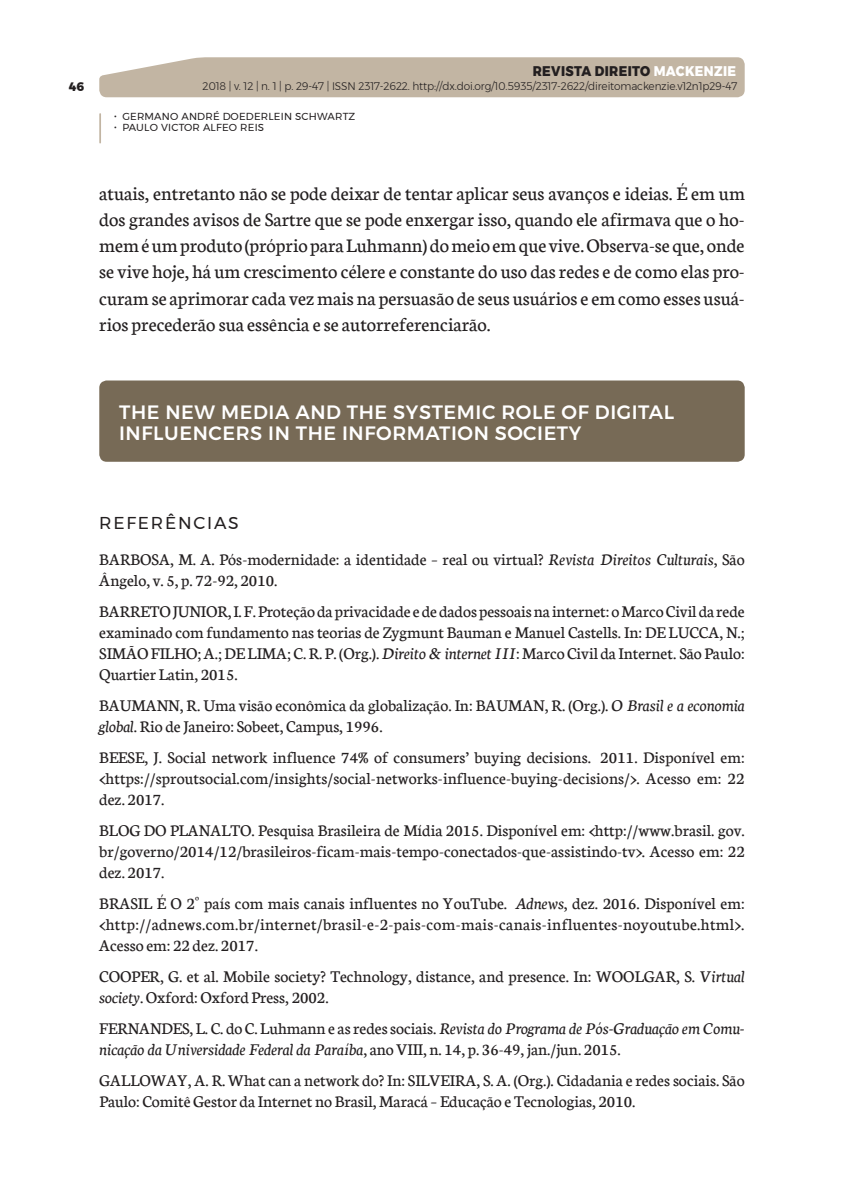
<style>
.page{position:relative;width:844px;height:1191px;background:#fff}
.page>*{position:absolute;margin:0;border:0;box-sizing:border-box;transform-origin:0 0}
.t1{font:20.47px/26.2px "Neuton";color:#231f20;text-align:justify}
.t2{font:500 19.25px/21px "Montserrat";letter-spacing:.03em;color:#fff}
.t3{font:17.5px/21px "Neuton";color:#231f20}
.t4{font:17.15px "Montserrat";letter-spacing:.105em;color:#231f20}
.t5{font:800 14px "Montserrat";letter-spacing:.03em;color:#231f20;scale:.9 1}
.t6{font:800 12.25px "Montserrat";color:#231f20}
.t7{font:300 11.03px "Montserrat";letter-spacing:-.01em;color:#231f20;scale:.95 1}
.t8{font:10.15px "Montserrat";letter-spacing:.02em;color:#231f20}
.s1{color:#fff}
.s2{font-style:italic}
</style>
<div class="page">
<div style="left:99px;top:57px;width:645px;height:40px;background:#c2b5a3"></div>
<hr style="left:99px;top:114px;width:2px;height:29px;background:#c2b5a3">
<div style="left:99px;top:380px;width:645px;height:82px;background:#776a56;border-radius:7px"></div>
<p class="t5" style="left:532px;top:59px;width:228px">REVISTA DIREITO <span class="s1">MACKENZIE</span></p>
<p class="t6" style="left:69px;top:76px;width:17px">46</p>
<p class="t7" style="left:202px;top:78px;width:564px">2018 | v. 12 | n. 1 | p. 29-47 | ISSN 2317-2622. http://dx.doi.org/10.5935/2317-2622/direitomackenzie.v12n1p29-47</p>
<p class="t8" style="left:114px;top:109px;width:242px">• GERMANO ANDRÉ DOEDERLEIN SCHWARTZ</p>
<p class="t8" style="left:114px;top:120px;width:151px">• PAULO VICTOR ALFEO R EIS</p>
<p class="t1" style="left:99px;top:180px;width:647px">atuais, entretanto não se pode deixar de tentar aplicar seus avanços e ideias. É em um dos grandes avisos de Sartre que se pode enxergar isso, quando ele afirmava que o ho&shy;mem é um produto (próprio para Luhmann) do meio em que vive. Observa-se que, onde se vive hoje, há um crescimento célere e constante do uso das redes e de como elas pro&shy;curam se aprimorar cada vez mais na persuasão de seus usuários e em como esses usuá&shy;rios precederão sua essência e se autorreferenciarão.</p>
<p class="t2" style="left:119px;top:401px;width:556px">THE NEW MEDIA AND THE SYSTEMIC ROLE OF DIGITAL<br>INFLUENCERS IN THE INFORMATION SOCIETY</p>
<p class="t4" style="left:99px;top:510px;width:141px">REFERÊNCIAS</p>
<p class="t3" style="left:99px;top:549px;width:646px">BARBOSA, M. A. Pós-modernidade: a identidade – real ou virtual? <span class="s2">Revista Direitos Culturais</span>, São<br>Ângelo, v. 5, p. 72-92, 2010.</p>
<p class="t3" style="left:99px;top:601px;width:647px;text-align:justify">BARRETO JUNIOR, I. F. Proteção da privacidade e de dados pessoais na internet: o Marco Civil da rede examinado com fundamento nas teorias de Zygmunt Bauman e Manuel Castells. In: DE LUCCA, N.; SIMÃO FILHO; A.; DE LIMA; C. R. P. (Org.). <span class="s2">Direito &amp; internet III</span>: Marco Civil da Internet. São Paulo:<br>Quartier Latin, 2015.</p>
<p class="t3" style="left:99px;top:695px;width:647px">BAUMANN, R. Uma visão econômica da globalização. In: BAUMAN, R. (Org.). <span class="s2">O Brasil e a economia global</span>. Rio de Janeiro: Sobeet, Campus, 1996.</p>
<p class="t3" style="left:99px;top:747px;width:646px;text-align:justify">BEESE, J. Social network influence 74% of consumers’ buying decisions. 2011. Disponível em: &lt;https://sproutsocial.com/insights/social-networks-influence-buying-decisions/&gt;. Acesso em: 22 dez. 2017.</p>
<p class="t3" style="left:99px;top:820px;width:646px;text-align:justify">BLOG DO PLANALTO. Pesquisa Brasileira de Mídia 2015. Disponível em: &lt;http://www.brasil. gov. br/governo/2014/12/brasileiros-ficam-mais-tempo-conectados-que-assistindo-tv&gt;. Acesso em: 22 dez. 2017.</p>
<p class="t3" style="left:99px;top:893px;width:646px;text-align:justify">BRASIL É O 2<sup>º</sup> país com mais canais influentes no YouTube. <span class="s2">Adnews</span>, dez. 2016. Disponível em: &lt;http://adnews.com.br/internet/brasil-e-2-pais-com-mais-canais-influentes-noyoutube.html&gt;.<br>Acesso em: 22 dez. 2017.</p>
<p class="t3" style="left:99px;top:965px;width:646px">COOPER, G. et al. Mobile society? Technology, distance, and presence. In: WOOLGAR, S. <span class="s2">Virtual society</span>. Oxford: Oxford Press, 2002.</p>
<p class="t3" style="left:99px;top:1017px;width:646px">FERNANDES, L. C. do C. Luhmann e as redes sociais. <span class="s2">Revista do Programa de Pós-Graduação em Comu&shy;nicação da Universidade Federal da Paraíba</span>, ano VIII, n. 14, p. 36-49, jan./jun. 2015.</p>
<p class="t3" style="left:99px;top:1069px;width:646px">GALLOWAY, A. R. What can a network do? In: SILVEIRA, S. A. (Org.). Cidadania e redes sociais. São<br>Paulo: Comitê Gestor da Internet no Brasil, Maracá – Educação e Tecnologias, 2010.</p>
</div>
